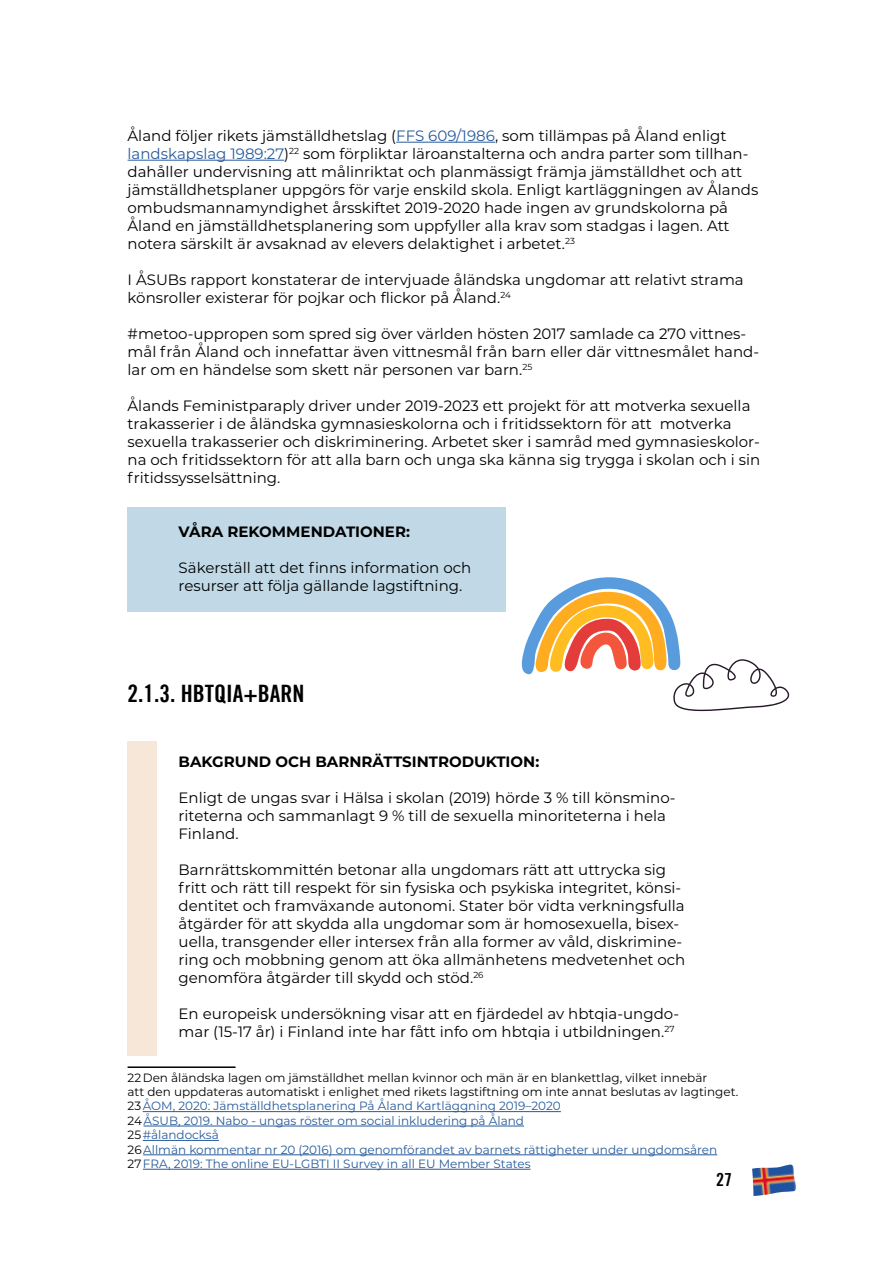
<style>
.page{position:relative;width:893px;height:1263px;background:#fff}
.page>*{position:absolute;margin:0;border:0;box-sizing:border-box;transform-origin:0 0}
.t1{font:24px "Trade Gothic LT Bold Cond Twenty";color:#000}
.t2{font:18px "Trade Gothic LT Bold Cond Twenty";color:#000}
.t3{font:15px/18px "Montserrat";color:#000}
.t4{font:700 15px "Montserrat";color:#000}
.t5{font:12px/14.4px "Montserrat";color:#275b9b}
.s1{color:#275b9b}
.s2{color:#000}
</style>
<div class="page">
<img style="left:752px;top:1164px;width:44px;height:32px">
<div style="left:128px;top:507px;width:378px;height:105px;background:#c1d9e6"></div>
<hr style="left:396px;top:142px;width:99px;height:1px;background:#275b9b">
<hr style="left:128px;top:160px;width:156px;height:1px;background:#275b9b">
<hr style="left:128px;top:1066px;width:108px;height:2px;background:#000">
<hr style="left:143px;top:1111px;width:418px;height:1px;background:#275b9b">
<hr style="left:144px;top:1126px;width:380px;height:1px;background:#275b9b">
<hr style="left:143px;top:1140px;width:76px;height:1px;background:#275b9b">
<hr style="left:143px;top:1154px;width:574px;height:1px;background:#275b9b">
<hr style="left:143px;top:1169px;width:388px;height:1px;background:#275b9b">
<div style="left:128px;top:741px;width:29px;height:315px;background:#f7e7d9"></div>
<svg style="left:521px;top:577px;width:269px;height:134px"></svg>
<p class="t3" style="left:128px;top:126px;width:632px">Åland följer rikets jämställdhetslag (<span class="s1">FFS 609/1986</span>, som tillämpas på Åland enligt <span class="s1">landskapslag 1989:27</span>)<sup>22</sup> som förpliktar läroanstalterna och andra parter som tillhan&shy;dahåller undervisning att målinriktat och planmässigt främja jämställdhet och att jämställdhetsplaner uppgörs för varje enskild skola. Enligt kartläggningen av Ålands ombudsmannamyndighet årsskiftet 2019-2020 hade ingen av grundskolorna på Åland en jämställdhetsplanering som uppfyller alla krav som stadgas i lagen. Att notera särskilt är avsaknad av elevers delaktighet i arbetet.<sup>23</sup></p>
<p class="t3" style="left:128px;top:270px;width:618px">I ÅSUBs rapport konstaterar de intervjuade åländska ungdomar att relativt strama könsroller existerar för pojkar och flickor på Åland.<sup>24</sup></p>
<p class="t3" style="left:128px;top:324px;width:633px">#metoo-uppropen som spred sig över världen hösten 2017 samlade ca 270 vittnes&shy;mål från Åland och innefattar även vittnesmål från barn eller där vittnesmålet hand&shy;lar om en händelse som skett när personen var barn.<sup>25</sup></p>
<p class="t3" style="left:128px;top:396px;width:634px">Ålands Feministparaply driver under 2019-2023 ett projekt för att motverka sexuella trakasserier i de åländska gymnasieskolorna och i fritidssektorn för att motverka sexuella trakasserier och diskriminering. Arbetet sker i samråd med gymnasieskolor&shy;na och fritidssektorn för att alla barn och unga ska känna sig trygga i skolan och i sin fritidssysselsättning.</p>
<p class="t4" style="left:179px;top:521px;width:233px">VÅRA REKOMMENDATIONER:</p>
<p class="t3" style="left:179px;top:558px;width:294px">Säkerställ att det finns information och resurser att följa gällande lagstiftning.</p>
<h1 class="t1" style="left:128px;top:679px;width:178px">2.1.3. HBTQIA+BARN</h1>
<p class="t4" style="left:179px;top:751px;width:362px">BAKGRUND OCH BARNRÄTTSINTRODUKTION:</p>
<p class="t3" style="left:179px;top:788px;width:498px">Enligt de ungas svar i Hälsa i skolan (2019) hörde 3 % till könsmino&shy;riteterna och sammanlagt 9 % till de sexuella minoriteterna i hela<br>Finland.</p>
<p class="t3" style="left:179px;top:860px;width:508px">Barnrättskommittén betonar alla ungdomars rätt att uttrycka sig fritt och rätt till respekt för sin fysiska och psykiska integritet, könsi&shy;dentitet och framväxande autonomi. Stater bör vidta verkningsfulla åtgärder för att skydda alla ungdomar som är homosexuella, bisex&shy;uella, transgender eller intersex från alla former av våld, diskrimine&shy;ring och mobbning genom att öka allmänhetens medvetenhet och genomföra åtgärder till skydd och stöd.<sup>26</sup></p>
<p class="t3" style="left:179px;top:1004px;width:502px">En europeisk undersökning visar att en fjärdedel av hbtqia-ungdo&shy;mar (15-17 år) i Finland inte har fått info om hbtqia i utbildningen.<sup>27</sup></p>
<p class="t5" style="left:128px;top:1070px;width:612px"><span class="s2">22 Den åländska lagen om jämställdhet mellan kvinnor och män är en blankettlag, vilket innebär<br>att den uppdateras automatiskt i enlighet med rikets lagstiftning om inte annat beslutas av lagtinget.<br>23</span> ÅOM, 2020: Jämställdhetsplanering På Åland Kartläggning 2019–2020<br><span class="s2">24</span> ÅSUB, 2019. Nabo - ungas röster om social inkludering på Åland<br><span class="s2">25</span> #ålandockså<br><span class="s2">26</span> Allmän kommentar nr 20 (2016) om genomförandet av barnets rättigheter under ungdomsåren<br><span class="s2">27</span> FRA, 2019: The online EU-LGBTI II Survey in all EU Member States</p>
<p class="t2" style="left:716px;top:1168px;width:17px">27</p>
</div>
